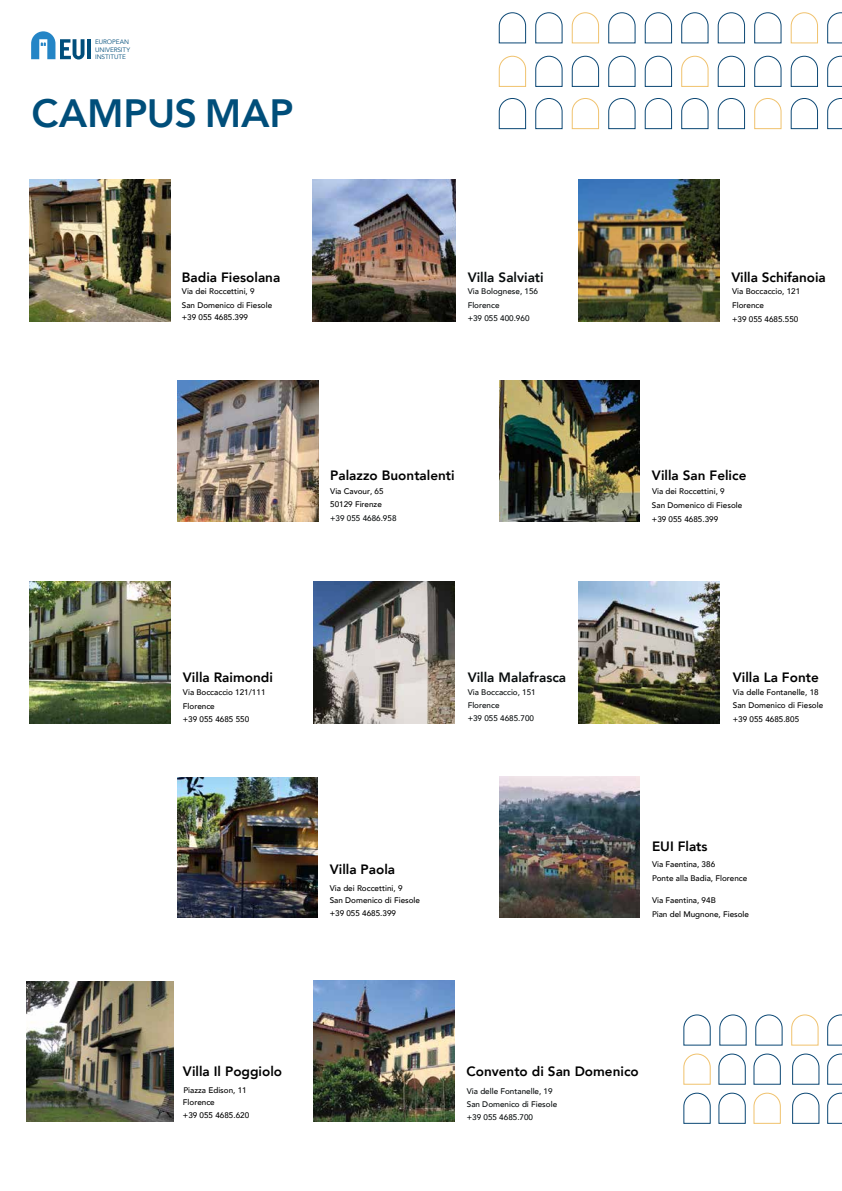
<style>
.page{position:relative;width:842px;height:1191px;background:#fff}
.page>*{position:absolute;margin:0;border:0;box-sizing:border-box;transform-origin:0 0}
.t1{font:800 39.4px "Avenir";letter-spacing:-.005em;color:#004e7a}
.t2{font:800 13.5px "Avenir";color:#000}
.t3{font:800 13.5px "Avenir";color:#080c0d}
.t4{font:800 13.5px "Avenir";letter-spacing:-.005em;color:#020202}
.t5{font:500 8.1px/13.7px "Avenir";color:#000}
.t6{font:500 8.1px/13px "Avenir";color:#080c0d}
.t7{font:500 8.1px/13.9px "Avenir";color:#020202}
.t8{font:6.4px/7.7px "Avenir";letter-spacing:-.01em;color:#004e7b}
</style>
<div class="page">
<svg style="left:792px;top:1053px;width:28px;height:32px"></svg>
<svg style="left:791px;top:1014px;width:28px;height:32px"></svg>
<svg style="left:683px;top:1014px;width:28px;height:32px"></svg>
<svg style="left:827px;top:1053px;width:15px;height:32px"></svg>
<svg style="left:827px;top:1014px;width:15px;height:32px"></svg>
<svg style="left:719px;top:1014px;width:28px;height:32px"></svg>
<svg style="left:755px;top:1014px;width:28px;height:32px"></svg>
<svg style="left:683px;top:1092px;width:28px;height:32px"></svg>
<svg style="left:683px;top:1053px;width:28px;height:32px"></svg>
<svg style="left:718px;top:1092px;width:28px;height:32px"></svg>
<svg style="left:718px;top:1053px;width:28px;height:32px"></svg>
<svg style="left:753px;top:1092px;width:28px;height:32px"></svg>
<svg style="left:792px;top:1092px;width:28px;height:32px"></svg>
<svg style="left:827px;top:1092px;width:15px;height:32px"></svg>
<svg style="left:753px;top:1053px;width:28px;height:32px"></svg>
<svg style="left:790px;top:55px;width:28px;height:32px"></svg>
<svg style="left:790px;top:12px;width:28px;height:32px"></svg>
<svg style="left:681px;top:12px;width:28px;height:32px"></svg>
<svg style="left:827px;top:55px;width:15px;height:32px"></svg>
<svg style="left:827px;top:12px;width:15px;height:32px"></svg>
<svg style="left:717px;top:12px;width:28px;height:32px"></svg>
<svg style="left:754px;top:12px;width:28px;height:32px"></svg>
<svg style="left:681px;top:98px;width:28px;height:32px"></svg>
<svg style="left:681px;top:55px;width:28px;height:32px"></svg>
<svg style="left:717px;top:98px;width:28px;height:32px"></svg>
<svg style="left:717px;top:55px;width:28px;height:32px"></svg>
<svg style="left:754px;top:98px;width:28px;height:31px"></svg>
<svg style="left:790px;top:98px;width:28px;height:32px"></svg>
<svg style="left:827px;top:98px;width:15px;height:32px"></svg>
<svg style="left:754px;top:55px;width:28px;height:32px"></svg>
<svg style="left:608px;top:55px;width:28px;height:32px"></svg>
<svg style="left:608px;top:12px;width:28px;height:32px"></svg>
<svg style="left:498px;top:12px;width:28px;height:32px"></svg>
<svg style="left:644px;top:55px;width:28px;height:32px"></svg>
<svg style="left:644px;top:12px;width:28px;height:32px"></svg>
<svg style="left:535px;top:12px;width:28px;height:32px"></svg>
<svg style="left:571px;top:12px;width:28px;height:32px"></svg>
<svg style="left:498px;top:98px;width:28px;height:32px"></svg>
<svg style="left:498px;top:55px;width:28px;height:32px"></svg>
<svg style="left:535px;top:98px;width:28px;height:32px"></svg>
<svg style="left:535px;top:55px;width:28px;height:32px"></svg>
<svg style="left:571px;top:98px;width:28px;height:31px"></svg>
<svg style="left:608px;top:98px;width:28px;height:32px"></svg>
<svg style="left:644px;top:98px;width:28px;height:32px"></svg>
<svg style="left:571px;top:55px;width:28px;height:32px"></svg>
<img style="left:178px;top:777px;width:140px;height:140px">
<img style="left:26px;top:981px;width:147px;height:140px">
<img style="left:313px;top:179px;width:142px;height:143px">
<hr style="left:87px;top:39px;width:4px;height:20px;background:#004e7b">
<svg style="left:31px;top:31px;width:54px;height:29px"></svg>
<img style="left:499px;top:776px;width:140px;height:141px">
<img style="left:499px;top:380px;width:140px;height:142px">
<img style="left:313px;top:980px;width:142px;height:141px">
<img style="left:313px;top:581px;width:142px;height:142px">
<img style="left:29px;top:582px;width:141px;height:141px">
<img style="left:579px;top:582px;width:141px;height:141px">
<img style="left:29px;top:179px;width:141px;height:142px">
<img style="left:579px;top:179px;width:140px;height:142px">
<img style="left:177px;top:380px;width:142px;height:142px">
<p class="t8" style="left:95px;top:38px;width:37px">EUROPEAN<br>UNIVERSITY<br>INSTITUTE</p>
<h1 class="t1" style="left:31px;top:83px;width:264px">CAMPUS MAP</h1>
<h2 class="t2" style="left:182px;top:266px;width:100px">Badia Fiesolana</h2>
<p class="t5" style="left:182px;top:284px;width:92px">Via dei Roccettini, 9<br>San Domenico di Fiesole</p>
<p class="t5" style="left:182px;top:309px;width:68px">+39 055 4685.399</p>
<h2 class="t3" style="left:468px;top:266px;width:77px">Villa Salviati</h2>
<p class="t6" style="left:468px;top:284px;width:72px;line-height:13.4px">Via Bolognese, 156<br>Florence<br>+39 055 400.960</p>
<h2 class="t2" style="left:330px;top:464px;width:126px">Palazzo Buontalenti</h2>
<p class="t5" style="left:330px;top:485px;width:55px;line-height:13px">Via Cavour, 65<br>50129 Firenze</p>
<p class="t6" style="left:330px;top:511px;width:68px">+39 055 4686.958</p>
<h2 class="t4" style="left:731px;top:266px;width:96px">Villa Schifanoia</h2>
<p class="t7" style="left:732px;top:284px;width:70px">Via Boccaccio, 121<br>Florence<br>+39 055 4685.550</p>
<h2 class="t2" style="left:652px;top:464px;width:96px">Villa San Felice</h2>
<p class="t5" style="left:652px;top:484px;width:92px">Via dei Roccettini, 9<br>San Domenico di Fiesole +39 055 4685.399</p>
<h2 class="t2" style="left:183px;top:667px;width:91px">Villa Raimondi</h2>
<p class="t5" style="left:183px;top:685px;width:84px;line-height:13.4px">Via Boccaccio 121/111<br>Florence<br>+39 055 4685 550</p>
<h2 class="t3" style="left:468px;top:667px;width:100px">Villa Malafrasca</h2>
<p class="t6" style="left:468px;top:685px;width:70px">Via Boccaccio, 151<br>Florence<br>+39 055 4685.700</p>
<h2 class="t2" style="left:330px;top:858px;width:67px">Villa Paola</h2>
<p class="t5" style="left:330px;top:881px;width:92px;line-height:12.7px">Via dei Roccettini, 9<br>San Domenico di Fiesole +39 055 4685.399</p>
<h2 class="t2" style="left:733px;top:667px;width:87px">Villa La Fonte</h2>
<p class="t5" style="left:733px;top:684px;width:92px">Via delle Fontanelle, 18<br>San Domenico di Fiesole +39 055 4685.805</p>
<h2 class="t2" style="left:652px;top:836px;width:57px">EUI Flats</h2>
<p class="t5" style="left:652px;top:856px;width:97px;line-height:14.3px">Via Faentina, 386<br>Ponte alla Badia, Florence</p>
<p class="t5" style="left:652px;top:892px;width:99px;line-height:14.5px">Via Faentina, 94B<br>Pian del Mugnone, Fiesole</p>
<h2 class="t2" style="left:183px;top:1061px;width:101px">Villa Il Poggiolo</h2>
<p class="t5" style="left:183px;top:1084px;width:65px;line-height:11.6px">Piazza Edison, 11<br>Florence</p>
<p class="t5" style="left:183px;top:1108px;width:68px">+39 055 4685.620</p>
<h2 class="t2" style="left:466px;top:1061px;width:174px">Convento di San Domenico</h2>
<p class="t6" style="left:467px;top:1084px;width:92px">Via delle Fontanelle, 19<br>San Domenico di Fiesole +39 055 4685.700</p>
</div>
